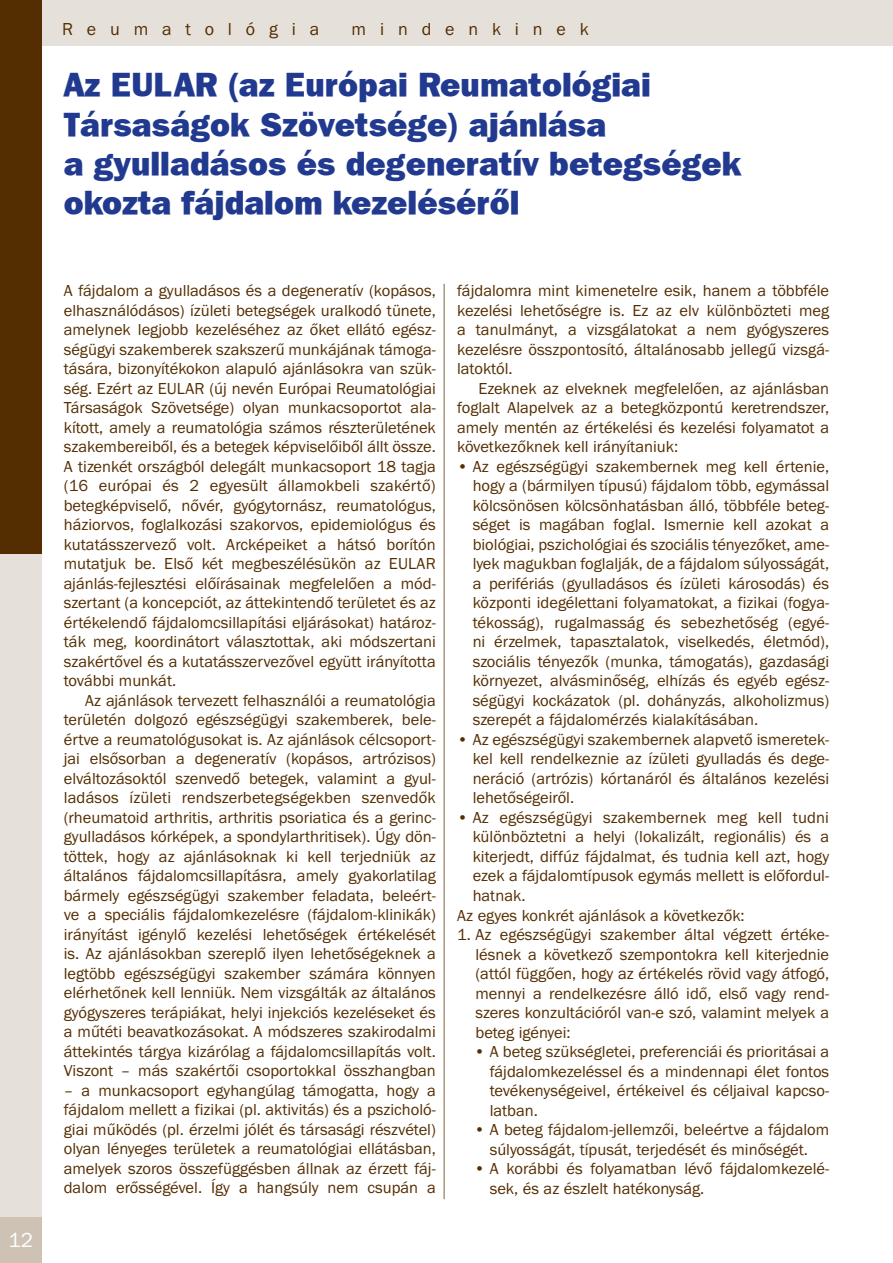
<style>
.page{position:relative;width:893px;height:1263px;background:#fff}
.page>*{position:absolute;margin:0;border:0;box-sizing:border-box;transform-origin:0 0}
.t1{font:33px/39px "Franklin Gothic Hv PFL Normal";color:#213a8f}
.t2{font:21px "BM Franklin Gothic URW Boo";color:#fff}
.t3{font:18px "BM Franklin Gothic URW Boo";letter-spacing:.77em;color:#542d00}
.t4{font:16.5px/19.5px "BM Franklin Gothic URW Boo";color:#542d00;text-align:justify}
</style>
<div class="page">
<div style="left:40px;top:0;width:853px;height:46px;background:#e5e0d9"></div>
<div style="left:0;top:1217px;width:42px;height:46px;background:#cec2b5"></div>
<div style="left:0;top:0;width:42px;height:555px;background:#542d00"></div>
<div style="left:0;top:554px;width:42px;height:663px;background:#e5e0d9"></div>
<hr style="left:443px;top:284px;width:2px;height:915px;background:#aa9680">
<p class="t2" style="left:8px;top:1227px;width:26px">12</p>
<p class="t3" style="left:62px;top:18px;width:259px">Reumatológia</p>
<p class="t3" style="left:352px;top:18px;width:239px">mindenkinek</p>
<h1 class="t1" style="left:64px;top:65px;width:679px">Az EULAR (az Európai Reumatológiai Társaságok Szövetsége) ajánlása<br>a gyulladásos és degeneratív betegségek okozta fájdalom kezeléséről</h1>
<p class="t4" style="left:64px;top:281px;width:374px">A fájdalom a gyulladásos és a degeneratív (kopásos, elhasználódásos) ízületi betegségek uralkodó tünete, amelynek legjobb kezeléséhez az őket ellátó egész&shy;ségügyi szakemberek szakszerű munkájának támoga&shy;tására, bizonyítékokon alapuló ajánlásokra van szük&shy;ség. Ezért az EULAR (új nevén Európai Reumatológiai Társaságok Szövetsége) olyan munkacsoportot ala&shy;kított, amely a reumatológia számos részterületének szakembereiből, és a betegek képviselőiből állt össze.<br>A tizenkét országból delegált munkacsoport 18 tagja (16 európai és 2 egyesült államokbeli szakértő) betegképviselő, nővér, gyógytornász, reumatológus, háziorvos, foglalkozási szakorvos, epidemiológus és kutatásszervező volt. Arcképeiket a hátsó borítón mutatjuk be. Első két megbeszélésükön az EULAR ajánlás-fejlesztési előírásainak megfelelően a mód&shy;szertant (a koncepciót, az áttekintendő területet és az értékelendő fájdalomcsillapítási eljárásokat) határoz&shy;ták meg, koordinátort választottak, aki módszertani szakértővel és a kutatásszervezővel együtt irányította további munkát.</p>
<p class="t4" style="left:64px;top:691px;width:374px;text-indent:21px">Az ajánlások tervezett felhasználói a reumatológia területén dolgozó egészségügyi szakemberek, bele&shy;értve a reumatológusokat is. Az ajánlások célcsoport&shy;jai elsősorban a degeneratív (kopásos, artrózisos) elváltozásoktól szenvedő betegek, valamint a gyul&shy;ladásos ízületi rendszerbetegségekben szenvedők (rheumatoid arthritis, arthritis psoriatica és a gerinc&shy;gyulladásos kórképek, a spondylarthritisek). Úgy dön&shy;töttek, hogy az ajánlásoknak ki kell terjedniük az általános fájdalomcsillapításra, amely gyakorlatilag bármely egészségügyi szakember feladata, beleért&shy;ve a speciális fájdalomkezelésre (fájdalom-klinikák) irányítást igénylő kezelési lehetőségek értékelését is. Az ajánlásokban szereplő ilyen lehetőségeknek a legtöbb egészségügyi szakember számára könnyen elérhetőnek kell lenniük. Nem vizsgálták az általános gyógyszeres terápiákat, helyi injekciós kezeléseket és a műtéti beavatkozásokat. A módszeres szakirodalmi áttekintés tárgya kizárólag a fájdalomcsillapítás volt.<br>Viszont – más szakértői csoportokkal összhangban</p>
<p class="t4" style="left:64px;top:1081px;width:374px">– a munkacsoport egyhangúlag támogatta, hogy a fájdalom mellett a fizikai (pl. aktivitás) és a pszicholó&shy;giai működés (pl. érzelmi jólét és társasági részvétel) olyan lényeges területek a reumatológiai ellátásban, amelyek szoros összefüggésben állnak az érzett fáj&shy;dalom erősségével. Így a hangsúly nem csupán a</p>
<p class="t4" style="left:457px;top:281px;width:374px">fájdalomra mint kimenetelre esik, hanem a többféle kezelési lehetőségre is. Ez az elv különbözteti meg a tanulmányt, a vizsgálatokat a nem gyógyszeres kezelésre összpontosító, általánosabb jellegű vizsgá&shy;latoktól.</p>
<p class="t4" style="left:457px;top:379px;width:374px;text-indent:21px">Ezeknek az elveknek megfelelően, az ajánlásban foglalt Alapelvek az a betegközpontú keretrendszer, amely mentén az értékelési és kezelési folyamatot a következőknek kell irányítaniuk:</p>
<p class="t4" style="left:473px;top:457px;width:358px;text-indent:-16px">• Az egészségügyi szakembernek meg kell értenie, hogy a (bármilyen típusú) fájdalom több, egymással kölcsönösen kölcsönhatásban álló, többféle beteg&shy;séget is magában foglal. Ismernie kell azokat a biológiai, pszichológiai és szociális tényezőket, ame&shy;lyek magukban foglalják, de a fájdalom súlyosságát, a perifériás (gyulladásos és ízületi károsodás) és központi idegélettani folyamatokat, a fizikai (fogya&shy;tékosság), rugalmasság és sebezhetőség (egyé&shy;ni érzelmek, tapasztalatok, viselkedés, életmód), szociális tényezők (munka, támogatás), gazdasági környezet, alvásminőség, elhízás és egyéb egész&shy;ségügyi kockázatok (pl. dohányzás, alkoholizmus) szerepét a fájdalomérzés kialakításában.</p>
<p class="t4" style="left:473px;top:730px;width:358px;text-indent:-16px">• Az egészségügyi szakembernek alapvető ismeretek&shy;kel kell rendelkeznie az ízületi gyulladás és dege&shy;neráció (artrózis) kórtanáról és általános kezelési lehetőségeiről.</p>
<p class="t4" style="left:457px;top:808px;width:373px">• Az egészségügyi szakembernek meg kell tudni</p>
<p class="t4" style="left:473px;top:827px;width:358px">különböztetni a helyi (lokalizált, regionális) és a</p>
<p class="t4" style="left:473px;top:847px;width:358px">kiterjedt, diffúz fájdalmat, és tudnia kell azt, hogy</p>
<p class="t4" style="left:473px;top:866px;width:358px">ezek a fájdalomtípusok egymás mellett is előfordul-</p>
<p class="t4" style="left:473px;top:886px;width:54px">hatnak.</p>
<p class="t4" style="left:457px;top:905px;width:289px">Az egyes konkrét ajánlások a következők:</p>
<p class="t4" style="left:475px;top:925px;width:355px;text-indent:-18px">1. Az egészségügyi szakember által végzett értéke&shy;lésnek a következő szempontokra kell kiterjednie (attól függően, hogy az értékelés rövid vagy átfogó, mennyi a rendelkezésre álló idő, első vagy rend&shy;szeres konzultációról van-e szó, valamint melyek a beteg igényei:</p>
<p class="t4" style="left:490px;top:1042px;width:341px;text-indent:-16px">• A beteg szükségletei, preferenciái és prioritásai a fájdalomkezeléssel és a mindennapi élet fontos tevékenységeivel, értékeivel és céljaival kapcso&shy;latban.</p>
<p class="t4" style="left:474px;top:1120px;width:357px;text-align:center">• A beteg fájdalom-jellemzői, beleértve a fájdalom súlyosságát, típusát, terjedését és minőségét.</p>
<p class="t4" style="left:490px;top:1159px;width:341px;text-indent:-16px">• A korábbi és folyamatban lévő fájdalomkezelé&shy;sek, és az észlelt hatékonyság.</p>
</div>
